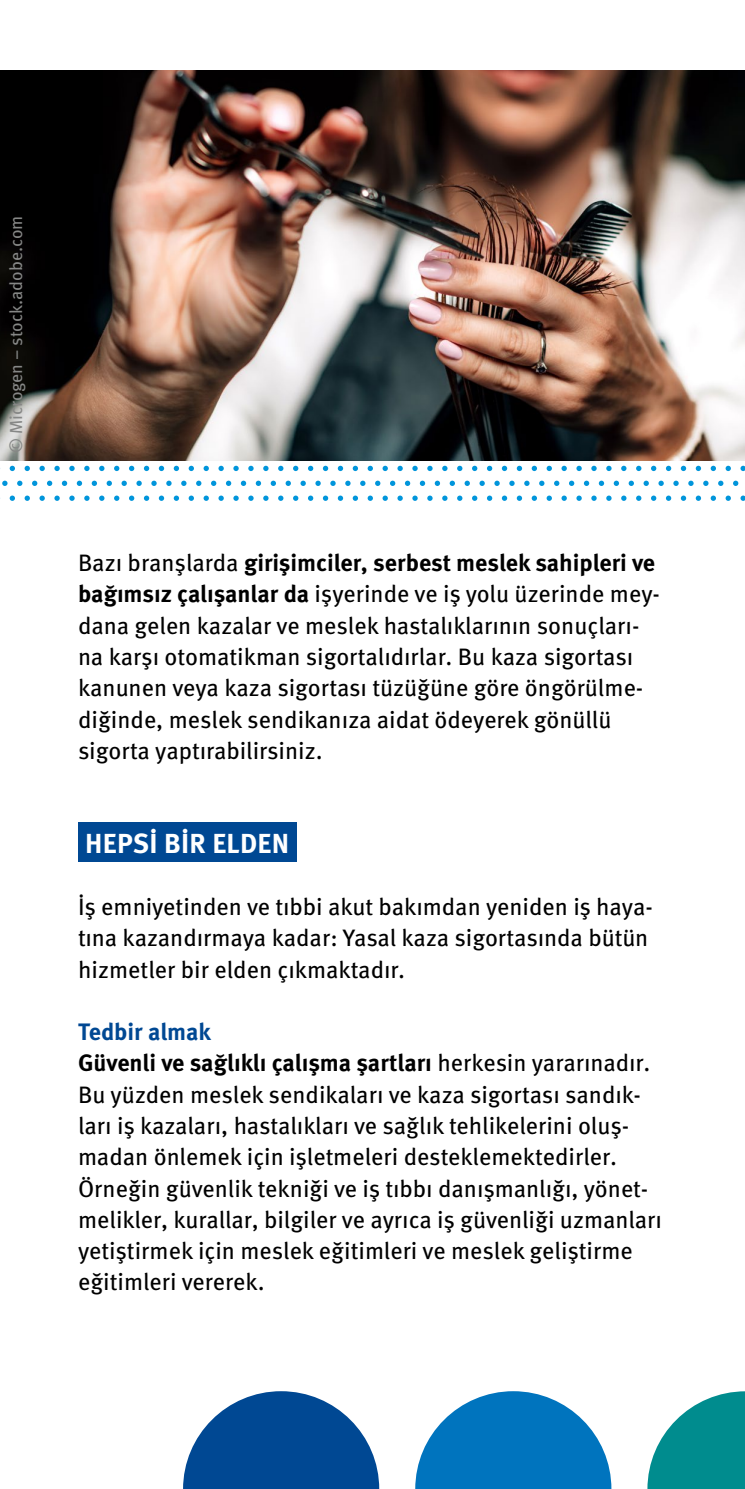
<style>
.page{position:relative;width:745px;height:1489px;background:#fff}
.page>*{position:absolute;margin:0;border:0;box-sizing:border-box;transform-origin:0 0}
.Überschriften_H1_Flyer{font:700 27.5px "Meta Pro";letter-spacing:.01em;color:#fff}
.Fließtext_FT_Abstand_nach{font:23.75px/31.2px "Meta Pro";color:#000}
.Überschriften_H2_Flyer{font:700 23.75px "Meta Pro";letter-spacing:-.01em;color:#004893}
.t1{font:17.5px "Meta Pro";color:#868786}
.s1{font-weight:700}
</style>
<div class="page">
<img style="left:0;top:71px;width:744px;height:390px">
<svg style="left:415px;top:1391px;width:196px;height:97px"></svg>
<svg style="left:647px;top:1391px;width:97px;height:97px"></svg>
<svg style="left:183px;top:1391px;width:196px;height:97px"></svg>
<svg style="left:255px;top:480px;width:6px;height:6px"></svg>
<svg style="left:270px;top:480px;width:6px;height:6px"></svg>
<svg style="left:285px;top:480px;width:6px;height:6px"></svg>
<svg style="left:300px;top:480px;width:5px;height:6px"></svg>
<svg style="left:315px;top:480px;width:5px;height:6px"></svg>
<svg style="left:330px;top:480px;width:5px;height:6px"></svg>
<svg style="left:345px;top:480px;width:5px;height:6px"></svg>
<svg style="left:360px;top:480px;width:5px;height:6px"></svg>
<svg style="left:375px;top:480px;width:5px;height:6px"></svg>
<svg style="left:390px;top:480px;width:5px;height:6px"></svg>
<svg style="left:404px;top:480px;width:6px;height:6px"></svg>
<svg style="left:419px;top:480px;width:6px;height:6px"></svg>
<svg style="left:434px;top:480px;width:6px;height:6px"></svg>
<svg style="left:449px;top:480px;width:5px;height:6px"></svg>
<svg style="left:464px;top:480px;width:5px;height:6px"></svg>
<svg style="left:479px;top:480px;width:5px;height:6px"></svg>
<svg style="left:494px;top:480px;width:5px;height:6px"></svg>
<svg style="left:509px;top:480px;width:5px;height:6px"></svg>
<svg style="left:524px;top:480px;width:5px;height:6px"></svg>
<svg style="left:539px;top:480px;width:5px;height:6px"></svg>
<svg style="left:554px;top:480px;width:5px;height:6px"></svg>
<svg style="left:569px;top:480px;width:5px;height:6px"></svg>
<svg style="left:583px;top:480px;width:6px;height:6px"></svg>
<svg style="left:598px;top:480px;width:5px;height:6px"></svg>
<svg style="left:613px;top:480px;width:5px;height:6px"></svg>
<svg style="left:628px;top:480px;width:5px;height:6px"></svg>
<svg style="left:643px;top:480px;width:5px;height:6px"></svg>
<svg style="left:658px;top:480px;width:5px;height:6px"></svg>
<svg style="left:673px;top:480px;width:5px;height:6px"></svg>
<svg style="left:688px;top:480px;width:5px;height:6px"></svg>
<svg style="left:703px;top:480px;width:5px;height:6px"></svg>
<svg style="left:718px;top:480px;width:5px;height:6px"></svg>
<svg style="left:733px;top:480px;width:4px;height:6px"></svg>
<svg style="left:263px;top:466px;width:5px;height:5px"></svg>
<svg style="left:278px;top:466px;width:5px;height:5px"></svg>
<svg style="left:293px;top:466px;width:5px;height:5px"></svg>
<svg style="left:308px;top:466px;width:5px;height:5px"></svg>
<svg style="left:322px;top:466px;width:6px;height:5px"></svg>
<svg style="left:337px;top:466px;width:6px;height:5px"></svg>
<svg style="left:352px;top:466px;width:6px;height:5px"></svg>
<svg style="left:367px;top:466px;width:6px;height:5px"></svg>
<svg style="left:382px;top:466px;width:5px;height:5px"></svg>
<svg style="left:397px;top:466px;width:5px;height:5px"></svg>
<svg style="left:412px;top:466px;width:5px;height:5px"></svg>
<svg style="left:427px;top:466px;width:5px;height:5px"></svg>
<svg style="left:442px;top:466px;width:5px;height:5px"></svg>
<svg style="left:457px;top:466px;width:5px;height:5px"></svg>
<svg style="left:472px;top:466px;width:5px;height:5px"></svg>
<svg style="left:487px;top:466px;width:5px;height:5px"></svg>
<svg style="left:501px;top:466px;width:6px;height:5px"></svg>
<svg style="left:516px;top:466px;width:5px;height:5px"></svg>
<svg style="left:531px;top:466px;width:5px;height:5px"></svg>
<svg style="left:546px;top:466px;width:5px;height:5px"></svg>
<svg style="left:561px;top:466px;width:5px;height:5px"></svg>
<svg style="left:576px;top:466px;width:5px;height:5px"></svg>
<svg style="left:591px;top:466px;width:5px;height:5px"></svg>
<svg style="left:606px;top:466px;width:5px;height:5px"></svg>
<svg style="left:621px;top:466px;width:5px;height:5px"></svg>
<svg style="left:636px;top:466px;width:5px;height:5px"></svg>
<svg style="left:651px;top:466px;width:5px;height:5px"></svg>
<svg style="left:665px;top:466px;width:5px;height:5px"></svg>
<svg style="left:680px;top:466px;width:5px;height:5px"></svg>
<svg style="left:695px;top:466px;width:5px;height:5px"></svg>
<svg style="left:710px;top:466px;width:5px;height:5px"></svg>
<svg style="left:725px;top:466px;width:5px;height:5px"></svg>
<svg style="left:740px;top:466px;width:4px;height:5px"></svg>
<svg style="left:263px;top:495px;width:5px;height:6px"></svg>
<svg style="left:278px;top:495px;width:5px;height:6px"></svg>
<svg style="left:293px;top:495px;width:5px;height:6px"></svg>
<svg style="left:308px;top:495px;width:5px;height:6px"></svg>
<svg style="left:322px;top:495px;width:6px;height:6px"></svg>
<svg style="left:337px;top:495px;width:6px;height:6px"></svg>
<svg style="left:352px;top:495px;width:6px;height:6px"></svg>
<svg style="left:367px;top:495px;width:6px;height:6px"></svg>
<svg style="left:382px;top:495px;width:5px;height:6px"></svg>
<svg style="left:397px;top:495px;width:5px;height:6px"></svg>
<svg style="left:412px;top:495px;width:5px;height:6px"></svg>
<svg style="left:427px;top:495px;width:5px;height:6px"></svg>
<svg style="left:442px;top:495px;width:5px;height:6px"></svg>
<svg style="left:457px;top:495px;width:5px;height:6px"></svg>
<svg style="left:472px;top:495px;width:5px;height:6px"></svg>
<svg style="left:487px;top:495px;width:5px;height:6px"></svg>
<svg style="left:501px;top:495px;width:6px;height:6px"></svg>
<svg style="left:516px;top:495px;width:5px;height:6px"></svg>
<svg style="left:531px;top:495px;width:5px;height:6px"></svg>
<svg style="left:546px;top:495px;width:5px;height:6px"></svg>
<svg style="left:561px;top:495px;width:5px;height:6px"></svg>
<svg style="left:576px;top:495px;width:5px;height:6px"></svg>
<svg style="left:591px;top:495px;width:5px;height:6px"></svg>
<svg style="left:606px;top:495px;width:5px;height:6px"></svg>
<svg style="left:621px;top:495px;width:5px;height:6px"></svg>
<svg style="left:636px;top:495px;width:5px;height:6px"></svg>
<svg style="left:651px;top:495px;width:5px;height:6px"></svg>
<svg style="left:665px;top:495px;width:5px;height:6px"></svg>
<svg style="left:680px;top:495px;width:5px;height:6px"></svg>
<svg style="left:695px;top:495px;width:5px;height:6px"></svg>
<svg style="left:710px;top:495px;width:5px;height:6px"></svg>
<svg style="left:725px;top:495px;width:5px;height:6px"></svg>
<svg style="left:740px;top:495px;width:4px;height:6px"></svg>
<svg style="left:2px;top:480px;width:6px;height:6px"></svg>
<svg style="left:17px;top:480px;width:5px;height:6px"></svg>
<svg style="left:32px;top:480px;width:5px;height:6px"></svg>
<svg style="left:47px;top:480px;width:5px;height:6px"></svg>
<svg style="left:62px;top:480px;width:5px;height:6px"></svg>
<svg style="left:77px;top:480px;width:5px;height:6px"></svg>
<svg style="left:92px;top:480px;width:5px;height:6px"></svg>
<svg style="left:106px;top:480px;width:6px;height:6px"></svg>
<svg style="left:121px;top:480px;width:6px;height:6px"></svg>
<svg style="left:136px;top:480px;width:6px;height:6px"></svg>
<svg style="left:151px;top:480px;width:6px;height:6px"></svg>
<svg style="left:166px;top:480px;width:5px;height:6px"></svg>
<svg style="left:181px;top:480px;width:5px;height:6px"></svg>
<svg style="left:196px;top:480px;width:5px;height:6px"></svg>
<svg style="left:211px;top:480px;width:5px;height:6px"></svg>
<svg style="left:226px;top:480px;width:5px;height:6px"></svg>
<svg style="left:241px;top:480px;width:5px;height:6px"></svg>
<svg style="left:10px;top:466px;width:5px;height:5px"></svg>
<svg style="left:25px;top:466px;width:5px;height:5px"></svg>
<svg style="left:39px;top:466px;width:6px;height:5px"></svg>
<svg style="left:54px;top:466px;width:6px;height:5px"></svg>
<svg style="left:69px;top:466px;width:6px;height:5px"></svg>
<svg style="left:84px;top:466px;width:5px;height:5px"></svg>
<svg style="left:99px;top:466px;width:5px;height:5px"></svg>
<svg style="left:114px;top:466px;width:5px;height:5px"></svg>
<svg style="left:129px;top:466px;width:5px;height:5px"></svg>
<svg style="left:144px;top:466px;width:5px;height:5px"></svg>
<svg style="left:159px;top:466px;width:5px;height:5px"></svg>
<svg style="left:174px;top:466px;width:5px;height:5px"></svg>
<svg style="left:188px;top:466px;width:6px;height:5px"></svg>
<svg style="left:203px;top:466px;width:6px;height:5px"></svg>
<svg style="left:218px;top:466px;width:6px;height:5px"></svg>
<svg style="left:233px;top:466px;width:5px;height:5px"></svg>
<svg style="left:248px;top:466px;width:5px;height:5px"></svg>
<svg style="left:10px;top:495px;width:5px;height:6px"></svg>
<svg style="left:25px;top:495px;width:5px;height:6px"></svg>
<svg style="left:39px;top:495px;width:6px;height:6px"></svg>
<svg style="left:54px;top:495px;width:6px;height:6px"></svg>
<svg style="left:69px;top:495px;width:6px;height:6px"></svg>
<svg style="left:84px;top:495px;width:5px;height:6px"></svg>
<svg style="left:99px;top:495px;width:5px;height:6px"></svg>
<svg style="left:114px;top:495px;width:5px;height:6px"></svg>
<svg style="left:129px;top:495px;width:5px;height:6px"></svg>
<svg style="left:144px;top:495px;width:5px;height:6px"></svg>
<svg style="left:159px;top:495px;width:5px;height:6px"></svg>
<svg style="left:174px;top:495px;width:5px;height:6px"></svg>
<svg style="left:188px;top:495px;width:6px;height:6px"></svg>
<svg style="left:203px;top:495px;width:6px;height:6px"></svg>
<svg style="left:218px;top:495px;width:6px;height:6px"></svg>
<svg style="left:233px;top:495px;width:5px;height:6px"></svg>
<svg style="left:248px;top:495px;width:5px;height:6px"></svg>
<div style="left:78px;top:822px;width:218px;height:40px;background:#004893"></div>
<p class="t1" style="left:3px;top:453px;width:239px;rotate:-90deg">© Microgen – stock.adobe.com</p>
<p class="Fließtext_FT_Abstand_nach" style="left:78px;top:545px;width:583px">Bazı branşlarda <span class="s1">girişimciler, serbest meslek sahipleri ve bağımsız çalışanlar da</span> işyerinde ve iş yolu üzerinde mey&shy;dana gelen kazalar ve meslek hastalıklarının sonuçları&shy;na karşı otomatikman sigortalıdırlar. Bu kaza sigortası kanunen veya kaza sigortası tüzüğüne göre öngörülme&shy;diğinde, meslek sendikanıza aidat ödeyerek gönüllü sigorta yaptırabilirsiniz.</p>
<h1 class="Überschriften_H1_Flyer" style="left:85px;top:821px;width:205px">HEPSI BIR ELDEN</h1>
<p class="Fließtext_FT_Abstand_nach" style="left:78px;top:889px;width:576px">İş emniyetinden ve tıbbi akut bakımdan yeniden iş haya&shy;tına kazandırmaya kadar: Yasal kaza sigortasında bütün hizmetler bir elden çıkmaktadır.</p>
<h2 class="Überschriften_H2_Flyer" style="left:78px;top:1013px;width:134px">Tedbir almak</h2>
<p class="Fließtext_FT_Abstand_nach" style="left:78px;top:1045px;width:585px"><span class="s1">Güvenli ve sağlıklı çalışma şartları</span> herkesin yararınadır.<br>Bu yüzden meslek sendikaları ve kaza sigortası sandık&shy;ları iş kazaları, hastalıkları ve sağlık tehlikelerini oluş&shy;madan önlemek için işletmeleri desteklemektedirler.<br>Örneğin güvenlik tekniği ve iş tıbbı danışmanlığı, yönet&shy;melikler, kurallar, bilgiler ve ayrıca iş güvenliği uzmanları yetiştirmek için meslek eğitimleri ve meslek geliştirme eğitimleri vererek.</p>
</div>
